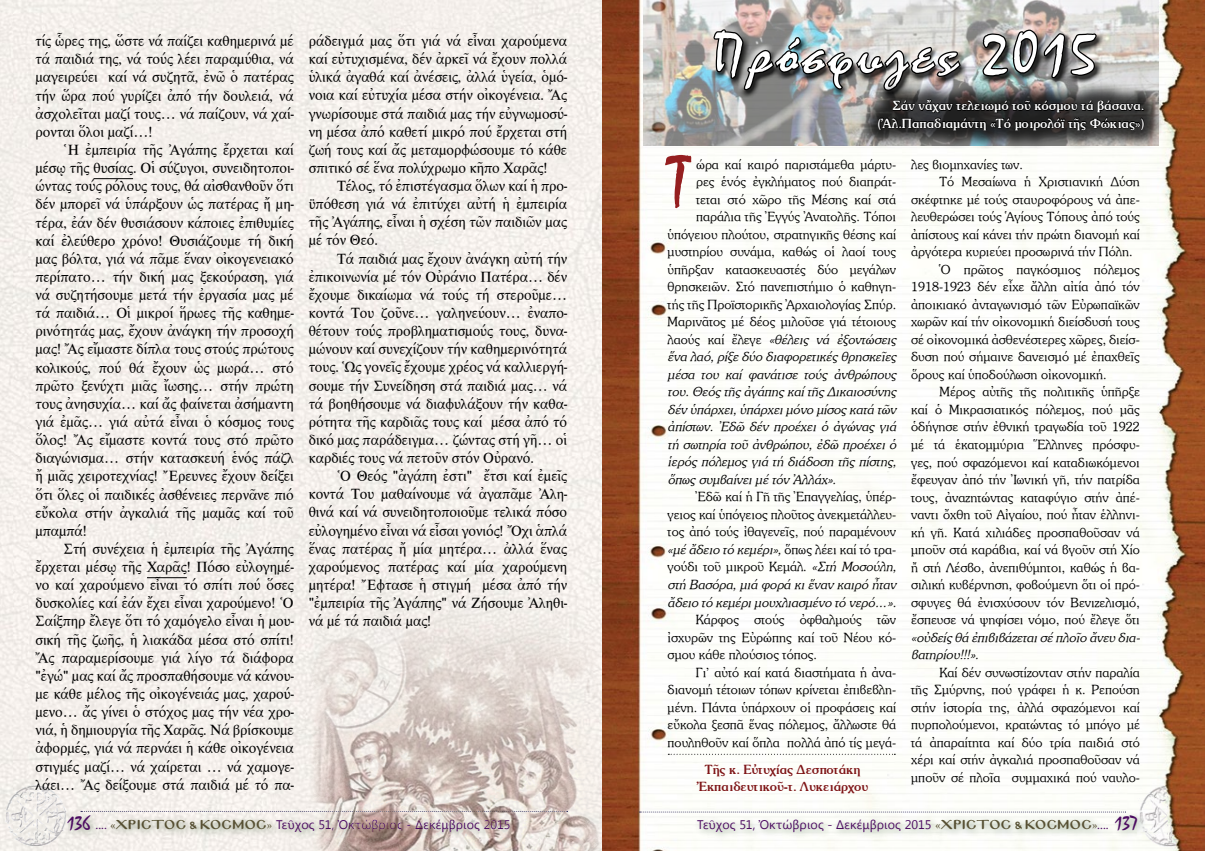
<style>
.page{position:relative;width:1205px;height:851px;background:#fff}
.page>*{position:absolute;margin:0;border:0;box-sizing:border-box;transform-origin:0 0}
.t1{font:75px "Mistral";color:#951f20}
.t2{font:60px "Mistral";letter-spacing:.08em;color:#fff}
.t3{font:15px/18.1px "SK Alice Pol Uni W";color:#000;text-align:justify}
.t4{font:13.75px/17.5px "SK Souvenirl Light Pol Un W";color:#000;text-align:justify}
.t5{font:italic 13.75px/17.5px "SK Souvenirl Light Pol Un W";color:#000}
.t6{font:13.75px/17.5px "SK Souv Pol Un W";color:#fff;text-align:right}
.t7{font:13.75px/17.5px "SK Souv Pol Un W";color:#7e1416;text-align:center}
.t8{font:12.5px "Segoe UI";letter-spacing:.01em;color:#4d0c62}
.s1{font-style:normal}
.s2{font-style:italic}
.s3{font-family:"Mistral";font-size:20px}
.s4{font-family:"Minion Pro"}
.s5{font-family:"Minion Pro";color:#585134}
.s6{font-family:"Mg Byzantine UC Pol Normal";font-size:11.25px;color:#585134}
</style>
<div class="page">
<img style="left:0;top:0;width:1205px;height:850px">
<hr style="left:94px;top:178px;width:39px;height:1px;background:#000">
<hr style="left:147px;top:577px;width:40px;height:1px;background:#000">
<img style="left:309px;top:597px;width:293px;height:253px">
<svg style="left:668px;top:753px;width:227px;height:1px"></svg>
<img style="left:643px;top:0;width:515px;height:146px">
<div style="left:858px;top:80px;width:306px;height:70px;background:#000;opacity:.75"></div>
<img style="left:711px;top:0;width:434px;height:146px">
<p class="t3" style="left:35px;top:36px;width:260px">τίς ὧρες της, ὥστε νά παίζει καθημερινά μέ τά παιδιά της, νά τούς λέει παραμύθια, νά μαγειρεύει καί νά συζητᾶ, ἐνῶ ὁ πατέρας τήν ὥρα πού γυρίζει ἀπό τήν δουλειά, νά ἀσχολεῖται μαζί τους… νά παίζουν, νά χαί&shy;ρονται ὅλοι μαζί…!</p>
<p class="t3" style="left:35px;top:145px;width:260px;text-indent:28px">Ἡ ἐμπειρία τῆς Ἀγάπης ἔρχεται καί μέσῳ τῆς θυσίας. Οἱ σύζυγοι, συνειδητοποι&shy;ώντας τούς ρόλους τους, θά αἰσθανθοῦν ὅτι δέν μπορεῖ νά ὑπάρξουν ὡς πατέρας ἤ μη&shy;τέρα, ἐάν δέν θυσιάσουν κάποιες ἐπιθυμίες καί ἐλεύθερο χρόνο! Θυσιάζουμε τή δική μας βόλτα, γιά νά πᾶμε ἕναν οἰκογενειακό περίπατο… τήν δική μας ξεκούραση, γιά νά συζητήσουμε μετά τήν ἐργασία μας μέ τά παιδιά… Οἱ μικροί ἥρωες τῆς καθημε&shy;ρινότητάς μας, ἔχουν ἀνάγκη τήν προσοχή μας! Ἄς εἴμαστε δίπλα τους στούς πρώτους κολικούς, πού θά ἔχουν ὡς μωρά… στό πρῶτο ξενύχτι μιᾶς ἴωσης… στήν πρώτη τους ἀνησυχία… καί ἄς φαίνεται ἀσήμαντη γιά ἐμᾶς… γιά αὐτά εἶναι ὁ κόσμος τους ὅλος! Ἄς εἴμαστε κοντά τους στό πρῶτο διαγώνισμα… στήν κατασκευή ἑνός πάζλ ἤ μιᾶς χειροτεχνίας! Ἔρευνες ἔχουν δείξει ὅτι ὅλες οἱ παιδικές ἀσθένειες περνᾶνε πιό εὔκολα στήν ἀγκαλιά τῆς μαμᾶς καί τοῦ μπαμπά!</p>
<p class="t3" style="left:35px;top:543px;width:260px;text-indent:28px">Στή συνέχεια ἡ ἐμπειρία τῆς Ἀγάπης ἔρχεται μέσῳ τῆς Χαρᾶς! Πόσο εὐλογημέ&shy;νο καί χαρούμενο εἶναι τό σπίτι πού ὅσες δυσκολίες καί ἐάν ἔχει εἶναι χαρούμενο! Ὁ Σαίξπηρ ἔλεγε ὅτι τό χαμόγελο εἶναι ἡ μου&shy;σική τῆς ζωῆς, ἡ λιακάδα μέσα στό σπίτι!<br>Ἄς παραμερίσουμε γιά λίγο τά διάφορα "ἐγώ" μας καί ἄς προσπαθήσουμε νά κάνου&shy;με κάθε μέλος τῆς οἰκογένειάς μας, χαρού&shy;μενο… ἄς γίνει ὁ στόχος μας τήν νέα χρο&shy;νιά, ἡ δημιουργία τῆς Χαρᾶς. Νά βρίσκουμε ἀφορμές, γιά νά περνάει ἡ κάθε οἰκογένεια στιγμές μαζί… νά χαίρεται … νά χαμογε&shy;λάει… Ἄς δείξουμε στά παιδιά μέ τό πα-</p>
<p class="t3" style="left:309px;top:36px;width:260px">ράδειγμά μας ὅτι γιά νά εἶναι χαρούμενα καί εὐτυχισμένα, δέν ἀρκεῖ νά ἔχουν πολλά ὑλικά ἀγαθά καί ἀνέσεις, ἀλλά ὑγεία, ὁμό&shy;νοια καί εὐτυχία μέσα στήν οἰκογένεια. Ἄς γνωρίσουμε στά παιδιά μας τήν εὐγνωμοσύ&shy;νη μέσα ἀπό καθετί μικρό πού ἔρχεται στή ζωή τους καί ἄς μεταμορφώσουμε τό κάθε σπιτικό σέ ἕνα πολύχρωμο κῆπο Χαρᾶς!</p>
<p class="t3" style="left:309px;top:181px;width:260px;text-indent:28px">Τέλος, τό ἐπιστέγασμα ὅλων καί ἡ προ&shy;ϋπόθεση γιά νά ἐπιτύχει αὐτή ἡ ἐμπειρία τῆς Ἀγάπης, εἶναι ἡ σχέση τῶν παιδιῶν μας μέ τόν Θεό.</p>
<p class="t3" style="left:309px;top:253px;width:260px;text-indent:28px">Τά παιδιά μας ἔχουν ἀνάγκη αὐτή τήν ἐπικοινωνία μέ τόν Οὐράνιο Πατέρα… δέν ἔχουμε δικαίωμα νά τούς τή στεροῦμε… κοντά Του ζοῦνε… γαληνεύουν… ἐναπο&shy;θέτουν τούς προβληματισμούς τους, δυνα&shy;μώνουν καί συνεχίζουν τήν καθημερινότητά τους. Ὡς γονεῖς ἔχουμε χρέος νά καλλιεργή&shy;σουμε τήν Συνείδηση στά παιδιά μας… νά τά βοηθήσουμε νά διαφυλάξουν τήν καθα&shy;ρότητα τῆς καρδιᾶς τους καί μέσα ἀπό τό δικό μας παράδειγμα… ζώντας στή γῆ… οἱ καρδιές τους νά πετοῦν στόν Οὐρανό.</p>
<p class="t3" style="left:309px;top:471px;width:260px;text-indent:28px">Ὁ Θεός "ἀγάπη ἐστι" ἔτσι καί ἐμεῖς κοντά Του μαθαίνουμε νά ἀγαπᾶμε Ἀλη&shy;θινά καί νά συνειδητοποιοῦμε τελικά πόσο εὐλογημένο εἶναι νά εἶσαι γονιός! Ὄχι ἁπλά ἕνας πατέρας ἤ μία μητέρα… ἀλλά ἕνας χαρούμενος πατέρας καί μία χαρούμενη μητέρα! Ἔφτασε ἡ στιγμή μέσα ἀπό τήν "ἐμπειρία τῆς Ἀγάπης" νά Ζήσουμε Ἀληθι&shy;νά μέ τά παιδιά μας!</p>
<h2 class="t2" style="left:711px;top:17px;width:386px">Πρόσφυγες 2015</h2>
<p class="t6" style="left:877px;top:97px;width:268px">Σάν νἄχαν τελειωμό τοῦ κόσμου τά βάσανα. (Ἀλ.Παπαδιαμάντη «Τό μοιρολόϊ τῆς Φώκιας»)</p>
<h1 class="t1" style="left:668px;top:138px;width:22px">Τ</h1>
<p class="t4" style="left:696px;top:155px;width:201px">ώρα καί καιρό παριστάμεθα μάρτυ-</p>
<p class="t4" style="left:696px;top:172px;width:201px">ρες ἑνός ἐγκλήματος πού διαπράτ-</p>
<p class="t4" style="left:696px;top:190px;width:201px">τεται στό χῶρο τῆς Μέσης καί στά</p>
<p class="t4" style="left:696px;top:207px;width:201px">παράλια τῆς Ἐγγύς Ἀνατολῆς. Τόποι</p>
<p class="t4" style="left:667px;top:225px;width:230px">ὑπόγειου πλούτου, στρατηγικῆς θέσης καί</p>
<p class="t4" style="left:667px;top:242px;width:230px">μυστηρίου συνάμα, καθώς οἱ λαοί τους</p>
<p class="t4" style="left:667px;top:260px;width:230px">ὑπῆρξαν κατασκευαστές δύο μεγάλων</p>
<p class="t4" style="left:667px;top:277px;width:230px">θρησκειῶν. Στό πανεπιστήμιο ὁ καθηγη-</p>
<p class="t4" style="left:667px;top:295px;width:230px">τής τῆς Προϊστορικῆς Ἀρχαιολογίας Σπύρ.</p>
<p class="t4" style="left:667px;top:312px;width:230px">Μαρινᾶτος μέ δέος μιλοῦσε γιά τέτοιους</p>
<p class="t5" style="left:667px;top:330px;width:234px"><span class="s1">λ α ο ύ ς κ α ί ἔ λ ε γ ε</span> «θέλεις νά ἐξοντώσεις</p>
<p class="t5" style="left:667px;top:347px;width:234px">ἕνα λαό,ρίξεδύο διαφορετικέςθρησκεῖες</p>
<p class="t5" style="left:667px;top:365px;width:234px">μέσα του καί φανάτισε τούς ἀνθρώπους</p>
<p class="t5" style="left:667px;top:382px;width:234px">του.ΘεόςτῆςἀγάπηςκαίτῆςΔικαιοσύνης</p>
<p class="t5" style="left:667px;top:400px;width:234px">δένὑπάρχει,ὑπάρχειμόνο μίσοςκατά τῶν</p>
<p class="t5" style="left:667px;top:417px;width:234px">ἀπίστων. Ἐδῶ δέν προέχει ὁ ἀγώνας γιά</p>
<p class="t5" style="left:668px;top:435px;width:234px">τή σωτηρία τοῦἀνθρώπου,ἐδῶ προέχειὁ</p>
<p class="t5" style="left:668px;top:452px;width:234px">ἱερόςπόλεμοςγιά τή διάδοση τῆςπίστης,</p>
<p class="t5" style="left:668px;top:470px;width:174px">ὅπωςσυμβαίνειμέτόνἈλλάχ».</p>
<p class="t4" style="left:667px;top:487px;width:234px;text-align:left;text-indent:28px">Ἐδῶ καί ἡ Γῆ τῆς Ἐπαγγελίας, ὑπέρ&shy;γειος καί ὑπόγειος πλοῦτος ἀνεκμετάλλευ&shy;τος ἀπό τούς ἰθαγενεῖς, πού παραμένουν <span class="s2">«μέἄδειο τό κεμέρι»,</span>ὅ π ω ς λ έ ε ι κ α ί τ ό τ ρ α - γούδι τοῦ μικροῦ Κεμάλ. <span class="s2">«Στή Μοσούλη, στή Βασόρα,μιά φορά κιἕνανκαιρό ἦταν ἄδειο τό κεμέριμουχλιασμένο τό νερό…».</span></p>
<p class="t4" style="left:667px;top:610px;width:230px;text-indent:28px">Κάρφος στούς ὀφθαλμούς τῶν ἰσχυρῶν της Εὐρώπης καί τοῦ Νέου κό&shy;σμου κάθε πλούσιος τόπος.</p>
<p class="t4" style="left:667px;top:662px;width:230px;text-indent:28px">Γι’ αὐτό καί κατά διαστήματα ἡ ἀνα&shy;διανομή τέτοιων τόπων κρίνεται ἐπιβεβλη&shy;μένη. Πάντα ὑπάρχουν οἱ προφάσεις καί εὔκολα ξεσπᾶ ἕνας πόλεμος, ἄλλωστε θά πουληθοῦν καί ὅπλα πολλά ἀπό τίς μεγά-</p>
<p class="t7" style="left:697px;top:760px;width:173px">Τῆς κ. Εὐτυχίας Δεσποτάκη<br>Ἐκπαιδευτικοῦ-τ. Λυκειάρχου</p>
<p class="t4" style="left:911px;top:155px;width:113px">λες βιομηχανίες των.</p>
<p class="t4" style="left:939px;top:172px;width:202px">Τό Μεσαίωνα ἡ Χριστιανική Δύση</p>
<p class="t4" style="left:911px;top:190px;width:230px">σκέφτηκε μέ τούς σταυροφόρους νά ἀπε-</p>
<p class="t4" style="left:911px;top:207px;width:230px">λευθερώσει τούς Ἁγίους Τόπους ἀπό τούς</p>
<p class="t4" style="left:911px;top:225px;width:230px">ἀπίστους καί κάνει τήν πρώτη διανομή καί</p>
<p class="t4" style="left:911px;top:242px;width:223px">ἀργότερα κυριεύει προσωρινά τήν Πόλη.</p>
<p class="t4" style="left:939px;top:260px;width:202px">Ὁ πρῶτος παγκόσμιος πόλεμος</p>
<p class="t4" style="left:911px;top:277px;width:230px">1918-1923 δέν εἶχε ἄλλη αἰτία ἀπό τόν</p>
<p class="t4" style="left:911px;top:295px;width:230px">ἀποικιακό ἀνταγωνισμό τῶν Εὐρωπαϊκῶν</p>
<p class="t4" style="left:911px;top:312px;width:230px">χωρῶν καί τήν οἰκονομική διείσδυσή τους</p>
<p class="t4" style="left:911px;top:330px;width:230px">σέ οἰκονομικά ἀσθενέστερες χῶρες, διείσ-</p>
<p class="t4" style="left:911px;top:347px;width:230px">δυση πού σήμαινε δανεισμό μέ ἐπαχθεῖς</p>
<p class="t4" style="left:911px;top:365px;width:197px">ὅρους καί ὑποδούλωση οἰκονομική.</p>
<p class="t4" style="left:939px;top:382px;width:202px">Μέρος αὐτῆς τῆς πολιτικῆς ὑπῆρξε</p>
<p class="t4" style="left:911px;top:400px;width:230px">καί ὁ Μικρασιατικός πόλεμος, πού μᾶς</p>
<p class="t4" style="left:911px;top:417px;width:230px">ὁδήγησε στήν ἐθνική τραγωδία τοῦ 1922</p>
<p class="t4" style="left:911px;top:435px;width:230px">μέ τά ἑκατομμύρια Ἕλληνες πρόσφυ-</p>
<p class="t4" style="left:911px;top:452px;width:230px">γες, πού σφαζόμενοι καί καταδιωκόμενοι</p>
<p class="t4" style="left:911px;top:470px;width:230px">ἔφευγαν ἀπό τήν Ἰωνική γῆ, τήν πατρίδα</p>
<p class="t4" style="left:911px;top:487px;width:230px">τους, ἀναζητώντας καταφύγιο στήν ἀπέ-</p>
<p class="t4" style="left:911px;top:505px;width:230px">ναντι ὄχθη τοῦ Αἰγαίου, πού ἦταν ἑλληνι-</p>
<p class="t4" style="left:911px;top:522px;width:230px">κή γῆ. Κατά χιλιάδες προσπαθοῦσαν νά</p>
<p class="t4" style="left:911px;top:540px;width:230px">μποῦν στά καράβια, καί νά βγοῦν στή Χίο</p>
<p class="t4" style="left:911px;top:557px;width:230px">ἤ στή Λέσβο, ἀνεπιθύμητοι, καθώς ἡ βα-</p>
<p class="t4" style="left:911px;top:575px;width:230px">σιλική κυβέρνηση, φοβούμενη ὅτι οἱ πρό-</p>
<p class="t4" style="left:911px;top:592px;width:230px">σφυγες θά ἐνισχύσουν τόν Βενιζελισμό,</p>
<p class="t4" style="left:911px;top:610px;width:230px">ἔσπευσε νά ψηφίσει νόμο, πού ἔλεγε ὅτι</p>
<p class="t5" style="left:911px;top:627px;width:234px">«οὐδείςθά ἐπιβιβάζεταισέπλοῖο ἄνευδια&shy;βατηρίου!!!».</p>
<p class="t4" style="left:911px;top:662px;width:230px;text-indent:28px">Καί δέν συνωστίζονταν στήν παραλία τῆς Σμύρνης, πού γράφει ἡ κ. Ρεπούση στήν ἱστορία της, ἀλλά σφαζόμενοι καί πυρπολούμενοι, κρατώντας τό μπόγο μέ τά ἀπαραίτητα καί δύο τρία παιδιά στό χέρι καί στήν ἀγκαλιά προσπαθοῦσαν νά μποῦν σέ πλοῖα συμμαχικά πού ναυλο-</p>
<p class="t8" style="left:67px;top:815px;width:445px"><span class="s3">136</span> <span class="s4">....</span> <span class="s5">«</span><span class="s6">ΧΡΙΣΤΟΣ &amp; ΚΟΣΜΟΣ</span><span class="s5">»</span> Τεῦχος 51, Ὀκτώβριος - Δεκέμβριος 2015</p>
<p class="t8" style="left:697px;top:815px;width:442px">Τεῦχος 51, Ὀκτώβριος - Δεκέμβριος 2015 <span class="s5">«</span><span class="s6">ΧΡΙΣΤΟΣ &amp; ΚΟΣΜΟΣ</span><span class="s5">»</span><span class="s4">....</span> <span class="s3">137</span></p>
</div>
